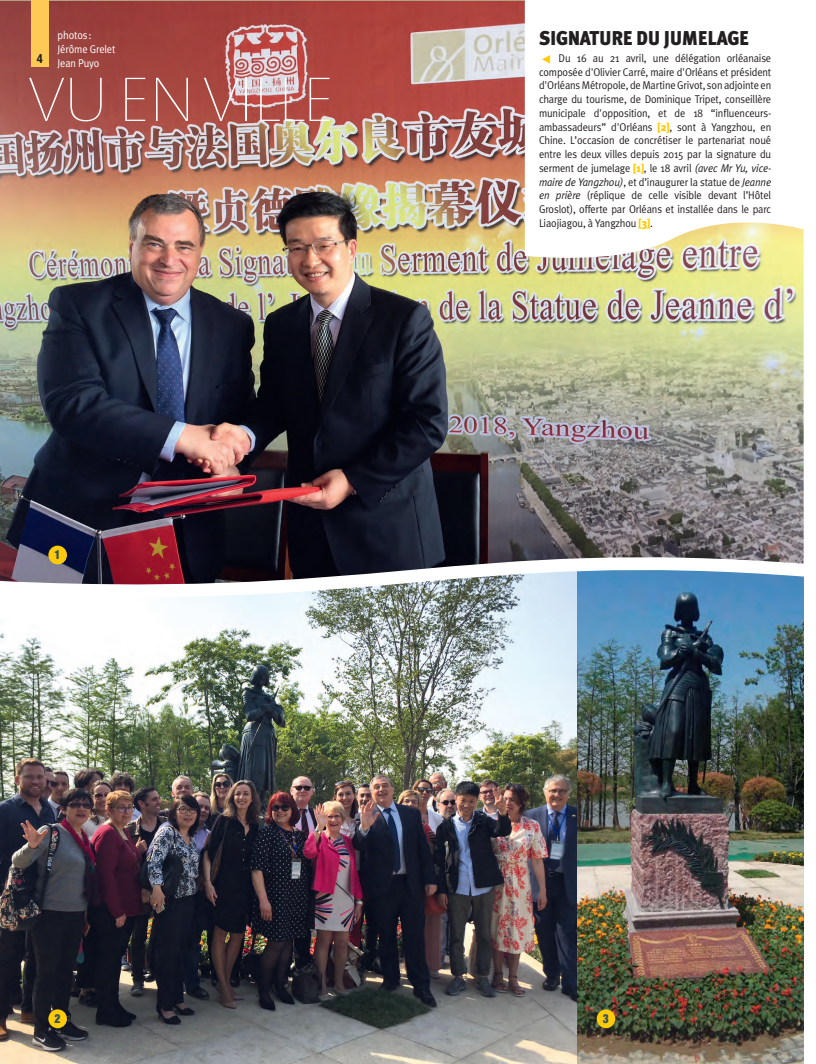
<style>
.page{position:relative;width:816px;height:1064px;background:#fff}
.page>*{position:absolute;margin:0;border:0;box-sizing:border-box;transform-origin:0 0}
.RETRO-Rubrique{font:63.88px "The Sans Hair H25";letter-spacing:-.035em;color:#fff}
.RETRO_-_Titre_jaune{font:900 20px "Meta Plus";letter-spacing:-.02em;color:#231f20;scale:.93 1}
.Retro_texte{font:900 condensed 12.5px "Helvetica Neue";color:#344f5d;scale:.93 1}
.t1{font:700 condensed 12.5px "Helvetica Neue";color:#231f20}
.Retro_texte-2{font:11.25px/13.8px "Meta Plus Normal";letter-spacing:-.015em;color:#231f20;text-align:justify;scale:.93 1}
.Retro_texte-3{font:11.25px "Meta Plus Normal";letter-spacing:-.015em;color:#fff;scale:.93 1}
.s1{font-family:"Meta Plus";font-weight:900;color:#feca0a}
.s2{font-style:italic}
</style>
<div class="page">
<img style="left:0;top:609px;width:577px;height:455px">
<img style="left:577px;top:609px;width:226px;height:455px">
<img style="left:0;top:0;width:804px;height:609px">
<svg style="left:524px;top:0;width:280px;height:266px"></svg>
<div style="left:31px;top:0;width:17px;height:66px;background:#feca55"></div>
<div style="left:49px;top:546px;width:17px;height:17px;background:#feca0a;border-radius:50%"></div>
<div style="left:48px;top:545px;width:19px;height:20px;border:2px solid #feca0a;border-radius:50%"></div>
<div style="left:49px;top:1010px;width:17px;height:17px;background:#feca0a;border-radius:50%"></div>
<div style="left:48px;top:1009px;width:19px;height:19px;border:2px solid #feca0a;border-radius:50%"></div>
<div style="left:597px;top:1010px;width:17px;height:17px;background:#feca0a;border-radius:50%"></div>
<div style="left:596px;top:1009px;width:19px;height:19px;border:2px solid #feca0a;border-radius:50%"></div>
<div style="left:803px;top:557px;width:12px;height:507px;background:#fff"></div>
<svg style="left:542px;top:55px;width:8px;height:8px"></svg>
<p class="t1" style="left:37px;top:51px;width:8px">4</p>
<p class="Retro_texte-3" style="left:58px;top:29px;width:38px">photos:</p>
<p class="Retro_texte-3" style="left:58px;top:42px;width:64px">Jérôme Grelet</p>
<p class="Retro_texte-3" style="left:58px;top:56px;width:47px">Jean Puyo</p>
<p class="RETRO-Rubrique" style="left:27px;top:66px;width:309px">VU EN VILLE</p>
<p class="Retro_texte" style="left:55px;top:547px;width:8px">1</p>
<p class="RETRO_-_Titre_jaune" style="left:539px;top:26px;width:227px">SIGNATURE DU JUMELAGE</p>
<p class="Retro_texte-2" style="left:539px;top:51px;width:251px;text-indent:20px">Du 16 au 21 avril, une délégation orléanaise composée d'Olivier Carré, maire d'Orléans et président d'Orléans Métropole, de Martine Grivot, son adjointe en charge du tourisme, de Dominique Tripet, conseillère municipale d'opposition, et de 18 “influenceurs&shy;ambassadeurs” d'Orléans <span class="s1">[2]</span>, sont à Yangzhou, en Chine. L’occasion de concrétiser le partenariat noué entre les deux villes depuis 2015 par la signature du serment de jumelage <span class="s1">[1]</span>, le 18 avril <span class="s2">(avec Mr Yu, vice&shy;maire de Yangzhou)</span>, et d’inaugurer la statue de <span class="s2">Jeanne en prière</span> (réplique de celle visible devant l’Hôtel Groslot), offerte par Orléans et installée dans le parc Liaojiagou, à Yangzhou <span class="s1">[3]</span>.</p>
<p class="Retro_texte" style="left:55px;top:1011px;width:8px">2</p>
<p class="Retro_texte" style="left:602px;top:1011px;width:8px">3</p>
</div>
